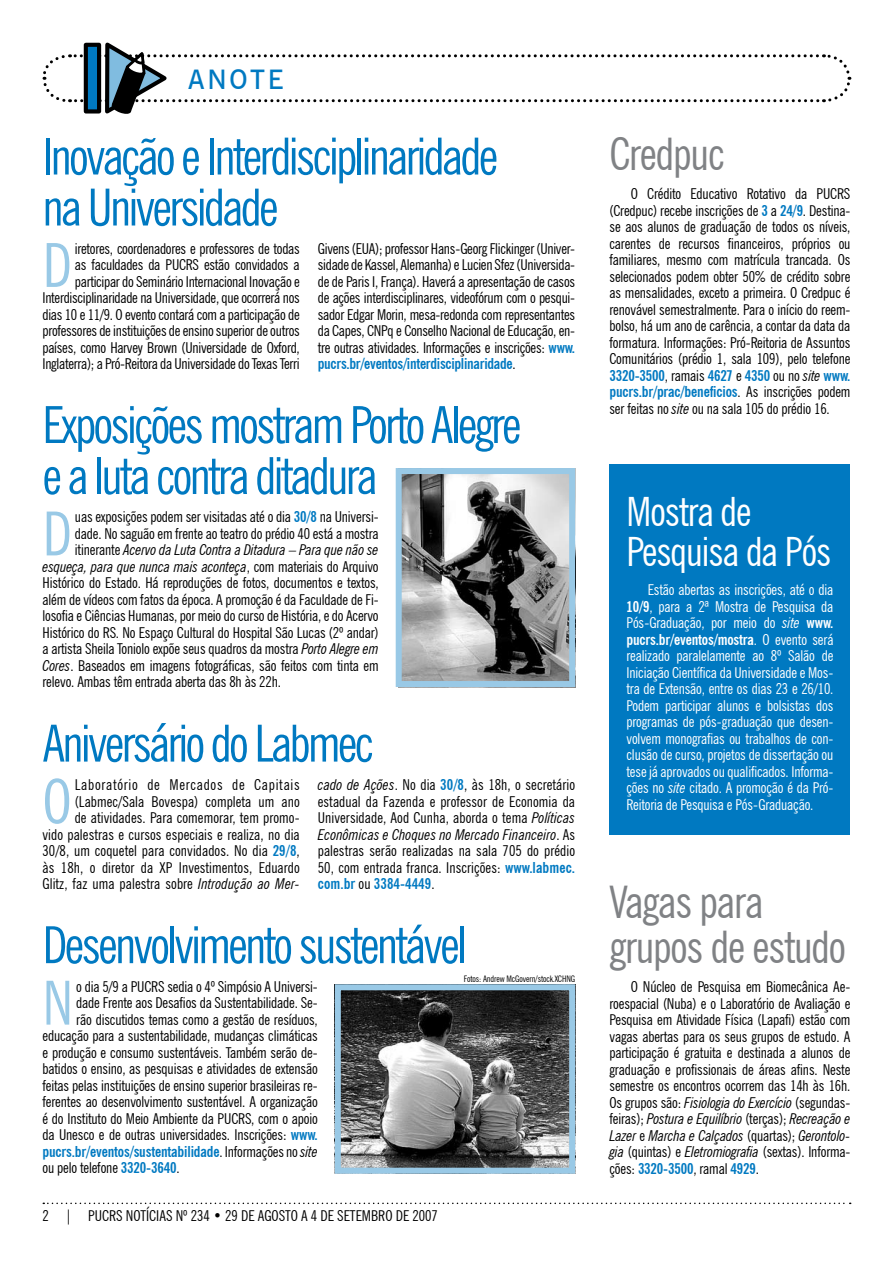
<style>
.page{position:relative;width:893px;height:1263px;background:#fff}
.page>*{position:absolute;margin:0;border:0;box-sizing:border-box;transform-origin:0 0}
.t1{font:condensed 60.6px "News Gothic BT";color:#99c9e6}
.t2{font:condensed 51px/51px "News Gothic BT";letter-spacing:-.05em;color:#0079c1}
.t3{font:condensed 45px/45px "News Gothic BT";letter-spacing:-.025em;color:#808285}
.t4{font:condensed 40.5px/40.5px "News Gothic BT";letter-spacing:-.025em;color:#fff}
.t5{font:600 27px "News Gothic BT";letter-spacing:.1em;color:#0079c1}
.t6{font:condensed 15px/16.5px "News Gothic BT";letter-spacing:-.01em;color:#000;text-align:justify}
.t7{font:condensed 15px/16.5px "News Gothic BT";letter-spacing:-.01em;color:#fff;text-align:justify}
.t8{font:italic condensed 15px "News Gothic BT";letter-spacing:-.01em;color:#000}
.t9{font:700 condensed 15px "News Gothic BT";letter-spacing:-.01em;color:#0079c1}
.t10{font:condensed 9px "News Gothic BT";letter-spacing:-.01em;color:#000}
.s1{font-weight:700;color:#0079c1}
.s2{font-style:normal}
.s3{font-style:italic}
.s4{font-weight:400;color:#000}
.s5{font-weight:400;font-style:italic;color:#000}
.s6{font-weight:700}
</style>
<div class="page">
<div style="left:609px;top:464px;width:241px;height:370px;background:#0079c1"></div>
<svg style="left:43px;top:1202px;width:808px;height:2px"></svg>
<svg style="left:42px;top:43px;width:810px;height:71px"></svg>
<img style="left:403px;top:475px;width:165px;height:205px">
<div style="left:396px;top:468px;width:179px;height:219px;border:6px solid #99c9e6"></div>
<img style="left:342px;top:991px;width:226px;height:176px">
<div style="left:335px;top:984px;width:240px;height:190px;border:6px solid #99c9e6"></div>
<h3 class="t5" style="left:188px;top:63px;width:97px">ANOTE</h3>
<h2 class="t2" style="left:43px;top:130px;width:457px">Inovação e Interdisciplinaridade na Universidade</h2>
<p class="t6" style="left:43px;top:240px;width:259px;text-align:right">iretores, coordenadores e professores de todas<br>as faculdades da PUCRS estão convidados a participar do Seminário Internacional Inovação e Interdisciplinaridade na Universidade, que ocorrerá nos dias 10 e 11/9. O evento contará com a participação de professores de instituições de ensino superior de outros países, como Harvey Brown (Universidade de Oxford, Inglaterra); a Pró-Reitora da Universidade do Texas Terri</p>
<h1 class="t1" style="left:43px;top:229px;width:31px">D</h1>
<p class="t6" style="left:318px;top:240px;width:259px">Givens (EUA); professor Hans-Georg Flickinger (Univer&shy;sidade de Kassel, Alemanha) e Lucien Sfez (Universida&shy;de de Paris I, França). Haverá a apresentação de casos de ações interdisciplinares, videofórum com o pesqui&shy;sador Edgar Morin, mesa-redonda com representantes da Capes, CNPq e Conselho Nacional de Educação, en&shy;tre outras atividades. Informações e inscrições: <span class="s1">www. pucrs.br/eventos/interdisciplinaridade</span>.</p>
<h2 class="t2" style="left:43px;top:399px;width:480px">Exposições mostram Porto Alegre e a luta contra ditadura</h2>
<h1 class="t1" style="left:43px;top:497px;width:31px">D</h1>
<p class="t6" style="left:75px;top:509px;width:305px">uas exposições podem ser visitadas até o dia <span class="s1">30/8</span> na Universi-</p>
<p class="t6" style="left:75px;top:525px;width:305px">dade. No saguão em frente ao teatro do prédio 40 está a mostra</p>
<p class="t8" style="left:75px;top:541px;width:305px"><span class="s2">itinerante</span> Acervo da Luta Contra a Ditadura – Para que não se</p>
<p class="t8" style="left:43px;top:558px;width:338px">esqueça, para que nunca mais aconteça<span class="s2">, com materiais do Arquivo</span></p>
<p class="t6" style="left:43px;top:575px;width:338px">Histórico do Estado. Há reproduções de fotos, documentos e textos,</p>
<p class="t6" style="left:43px;top:591px;width:338px">além de vídeos com fatos da época. A promoção é da Faculdade de Fi-</p>
<p class="t6" style="left:43px;top:608px;width:338px">losofia e Ciências Humanas, por meio do curso de História, e do Acervo</p>
<p class="t6" style="left:43px;top:624px;width:338px">Histórico do RS. No Espaço Cultural do Hospital São Lucas (2º andar)</p>
<p class="t6" style="left:43px;top:641px;width:338px">a artista Sheila Toniolo expõe seus quadros da mostra <span class="s3">Porto Alegre em</span></p>
<p class="t6" style="left:43px;top:657px;width:338px"><span class="s3">Cores</span>. Baseados em imagens fotográficas, são feitos com tinta em</p>
<p class="t6" style="left:43px;top:674px;width:240px">relevo. Ambas têm entrada aberta das 8h às 22h.</p>
<h2 class="t2" style="left:43px;top:717px;width:333px">Aniversário do Labmec</h2>
<h1 class="t1" style="left:43px;top:765px;width:31px">O</h1>
<p class="t6" style="left:43px;top:776px;width:259px;text-align:right">Laboratório de Mercados de Capitais (Labmec/Sala Bovespa) completa um ano<br>de atividades. Para comemorar, tem promo-<br>vido palestras e cursos especiais e realiza, no dia 30/8, um coquetel para convidados. No dia <span class="s1">29/8</span>, às 18h, o diretor da XP Investimentos, Eduardo Glitz, faz uma palestra sobre <span class="s3">Introdução ao Mer-</span></p>
<p class="t6" style="left:318px;top:776px;width:259px"><span class="s3">cado de Ações</span>. No dia <span class="s1">30/8</span>, às 18h, o secretário estadual da Fazenda e professor de Economia da Universidade, Aod Cunha, aborda o tema <span class="s3">Políticas Econômicas e Choques no Mercado Financeiro</span>. As palestras serão realizadas na sala 705 do prédio 50, com entrada franca. Inscrições: <span class="s1">www.labmec. com.br</span> ou <span class="s1">3384-4449</span>.</p>
<h2 class="t2" style="left:43px;top:919px;width:426px">Desenvolvimento sustentável</h2>
<h1 class="t1" style="left:43px;top:966px;width:32px">N</h1>
<p class="t6" style="left:76px;top:978px;width:243px">o dia 5/9 a PUCRS sedia o 4º Simpósio A Universi-</p>
<p class="t6" style="left:76px;top:994px;width:243px">dade Frente aos Desafios da Sustentabilidade. Se-</p>
<p class="t6" style="left:76px;top:1011px;width:243px">rão discutidos temas como a gestão de resíduos,</p>
<p class="t6" style="left:43px;top:1027px;width:277px">educação para a sustentabilidade, mudanças climáticas</p>
<p class="t6" style="left:43px;top:1044px;width:277px">e produção e consumo sustentáveis. Também serão de-</p>
<p class="t6" style="left:43px;top:1060px;width:277px">batidos o ensino, as pesquisas e atividades de extensão</p>
<p class="t6" style="left:43px;top:1077px;width:277px">feitas pelas instituições de ensino superior brasileiras re-</p>
<p class="t6" style="left:43px;top:1093px;width:277px">ferentes ao desenvolvimento sustentável. A organização</p>
<p class="t6" style="left:43px;top:1110px;width:277px">é do Instituto do Meio Ambiente da PUCRS, com o apoio</p>
<p class="t6" style="left:43px;top:1126px;width:277px">da Unesco e de outras universidades. Inscrições: <span class="s1">www.</span></p>
<p class="t9" style="left:43px;top:1142px;width:277px">pucrs.br/eventos/sustentabilidade<span class="s4">. Informações no</span> <span class="s5">site</span></p>
<p class="t6" style="left:43px;top:1159px;width:139px">ou pelo telefone <span class="s1">3320-3640</span>.</p>
<p class="t6" style="left:43px;top:1207px;width:223px">2 | PUCRS NOTÍCIAS Nº 234 • 29 de agosto</p>
<p class="t6" style="left:301px;top:1207px;width:138px">a 4 de setembro de 2007</p>
<p class="t10" style="left:464px;top:973px;width:113px">Fotos: Andrew McGovern/stock.XCHNG</p>
<h3 class="t3" style="left:609px;top:131px;width:117px">Credpuc</h3>
<p class="t6" style="left:609px;top:185px;width:243px;text-indent:21px">O Crédito Educativo Rotativo da PUCRS (Credpuc) recebe inscrições de <span class="s1">3</span> a <span class="s1">24/9</span>. Destina&shy;se aos alunos de graduação de todos os níveis, carentes de recursos financeiros, próprios ou familiares, mesmo com matrícula trancada. Os selecionados podem obter 50% de crédito sobre as mensalidades, exceto a primeira. O Credpuc é renovável semestralmente. Para o início do reem&shy;bolso, há um ano de carência, a contar da data da formatura. Informações: Pró-Reitoria de Assuntos Comunitários (prédio 1, sala 109), pelo telefone <span class="s1">3320-3500</span>, ramais <span class="s1">4627</span> e <span class="s1">4350</span> ou no <span class="s3">site</span> <span class="s1">www. pucrs.br/prac/beneficios</span>. As inscrições podem ser feitas no <span class="s3">site</span> ou na sala 105 do prédio 16.</p>
<h3 class="t4" style="left:626px;top:491px;width:206px">Mostra de<br>Pesquisa da Pós</h3>
<p class="t7" style="left:626px;top:582px;width:208px;text-indent:21px">Estão abertas as inscrições, até o dia <span class="s6">10/9</span>, para a 2ª Mostra de Pesquisa da Pós-Graduação, por meio do <span class="s3">site</span> <span class="s6">www. pucrs.br/eventos/mostra</span>. O evento será realizado paralelamente ao 8º Salão de Iniciação Científica da Universidade e Mos&shy;tra de Extensão, entre os dias 23 e 26/10.<br>Podem participar alunos e bolsistas dos programas de pós-graduação que desen&shy;volvem monografias ou trabalhos de con&shy;clusão de curso, projetos de dissertação ou tese já aprovados ou qualificados. Informa&shy;ções no <span class="s3">site</span> citado. A promoção é da Pró-Reitoria de Pesquisa e Pós-Graduação.</p>
<h3 class="t3" style="left:609px;top:879px;width:238px">Vagas para grupos de estudo</h3>
<p class="t6" style="left:609px;top:978px;width:242px;text-indent:21px">O Núcleo de Pesquisa em Biomecânica Ae&shy;roespacial (Nuba) e o Laboratório de Avaliação e Pesquisa em Atividade Física (Lapafi) estão com vagas abertas para os seus grupos de estudo. A participação é gratuita e destinada a alunos de graduação e profissionais de áreas afins. Neste semestre os encontros ocorrem das 14h às 16h.<br>Os grupos são: <span class="s3">Fisiologia do Exercício</span> (segundas&shy;feiras); <span class="s3">Postura e Equilíbrio</span> (terças); <span class="s3">Recreação e Lazer</span> e <span class="s3">Marcha e Calçados</span> (quartas); <span class="s3">Gerontolo&shy;gia</span> (quintas) e <span class="s3">Eletromiografia</span> (sextas). Informa&shy;ções: <span class="s1">3320-3500</span>, ramal <span class="s1">4929</span>.</p>
</div>
